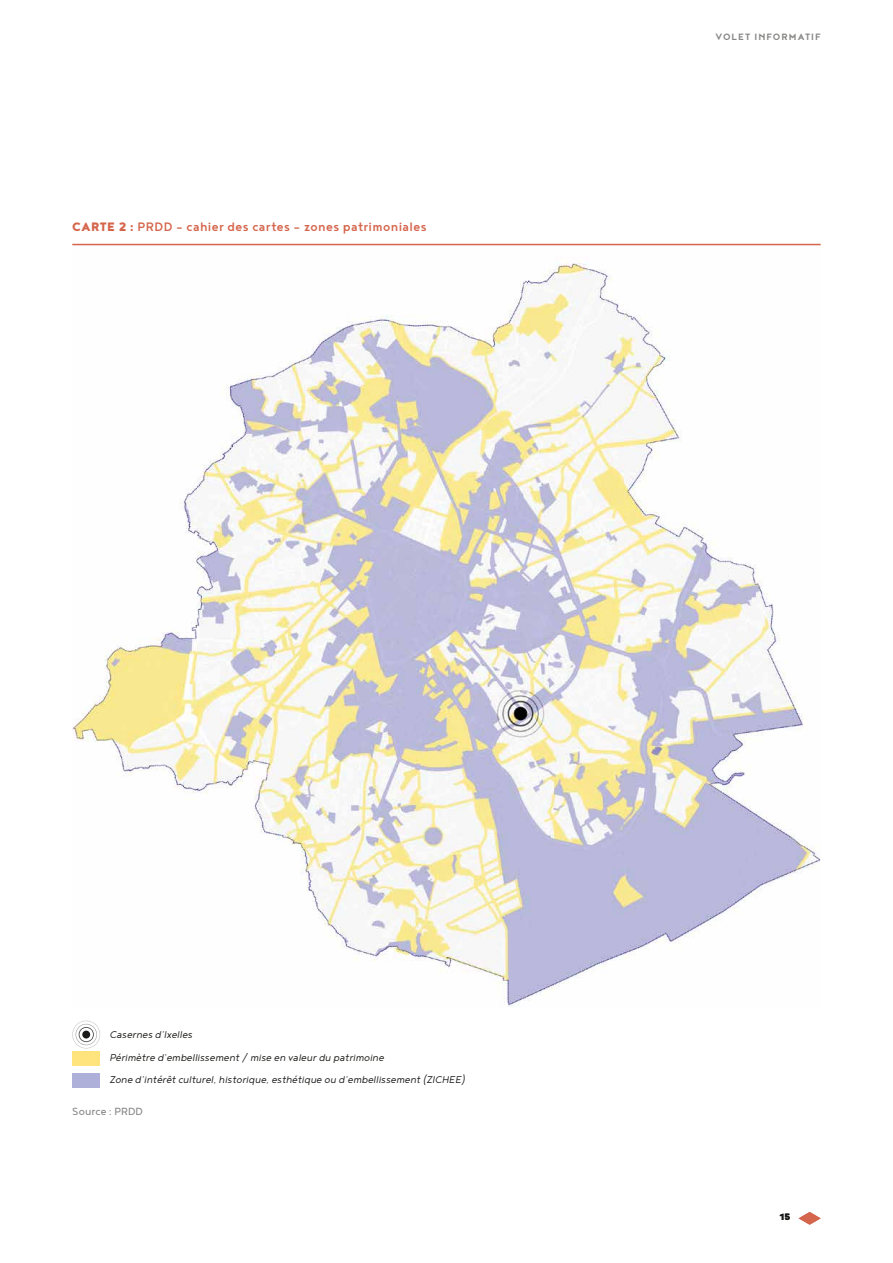
<style>
.page{position:relative;width:893px;height:1263px;background:#fff}
.page>*{position:absolute;margin:0;border:0;box-sizing:border-box;transform-origin:0 0}
.t1{font:500 15px "Noyh";letter-spacing:.025em;color:#d5654c}
.t2{font:12.75px "Noyh";letter-spacing:.01em;color:#878786}
.t3{font:italic 300 12px/22.5px "Noyh";color:#1a1a18}
.t4{font:700 11.25px "Noyh";letter-spacing:.095em;color:#878786}
.t5{font:900 11.25px "Noyh";color:#1a1a18}
.s1{font-weight:900}
</style>
<div class="page">
<svg style="left:799px;top:1212px;width:22px;height:13px"></svg>
<img style="left:72px;top:260px;width:749px;height:747px">
<svg style="left:72px;top:1020px;width:28px;height:28px"></svg>
<div style="left:82px;top:1030px;width:8px;height:8px;background:#1a1a18;border-radius:50%"></div>
<div style="left:72px;top:1051px;width:28px;height:14px;background:#ffe37d"></div>
<div style="left:72px;top:1073px;width:28px;height:15px;background:#afb0d9"></div>
<hr style="left:72px;top:244px;width:749px;height:1px;background:#d5654c">
<p class="t1" style="left:72px;top:218px;width:356px"><span class="s1">CARTE 2 :</span> PRDD - cahier des cartes - zones patrimoniales</p>
<p class="t4" style="left:715px;top:31px;width:107px">VOLET INFORMATIF</p>
<p class="t3" style="left:109px;top:1023px;width:357px">Casernes d’Ixelles<br>Périmètre d’embellissement / mise en valeur du patrimoine<br>Zone d’intérêt culturel, historique, esthétique ou d’embellissement (ZICHEE)</p>
<p class="t2" style="left:72px;top:1104px;width:72px">Source : PRDD</p>
<p class="t5" style="left:780px;top:1210px;width:12px">15</p>
</div>
